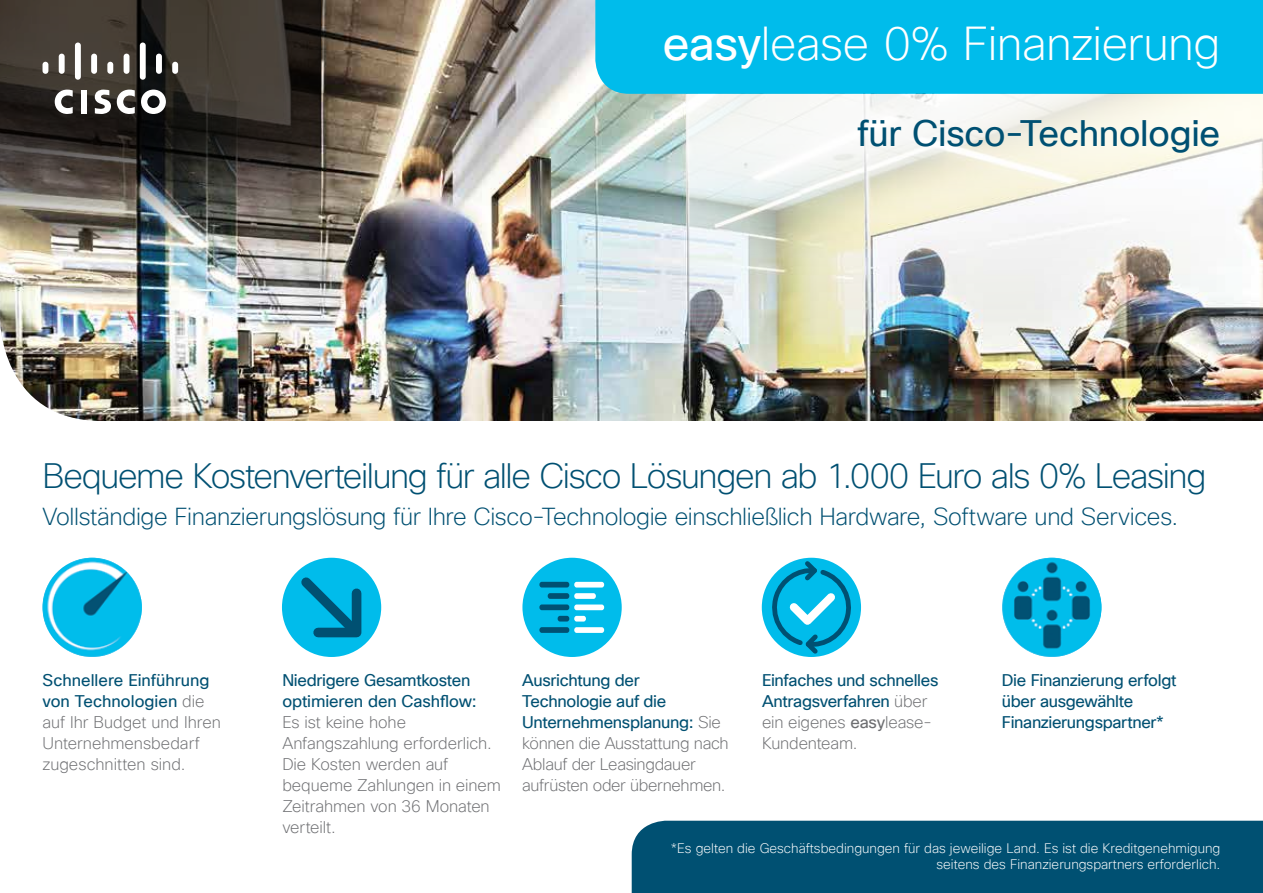
<style>
.page{position:relative;width:1263px;height:893px;background:#fff}
.page>*{position:absolute;margin:0;border:0;box-sizing:border-box;transform-origin:0 0}
.t1{font:200 46.5px "Cisco Sans TT";letter-spacing:-.01em;color:#fff}
.t2{font:36px "Cisco Sans TT";letter-spacing:-.005em;color:#005072}
.t3{font:200 34.5px "Cisco Sans TT";letter-spacing:-.04em;color:#005072}
.t4{font:200 24px "Cisco Sans TT";letter-spacing:-.015em;color:#005072}
.t5{font:200 16.5px/21px "Cisco Sans TT";letter-spacing:-.01em;color:#6d6e71}
.t6{font:16.5px/21px "Cisco Sans TT";letter-spacing:-.02em;color:#005072}
.t7{font:200 13.5px/16.2px "Cisco Sans TT";color:#fff;text-align:right}
.s1{font-weight:400}
.s2{font-weight:400;color:#005072}
.s3{font-weight:200;color:#6d6e71}
.s4{color:#6d6e71}
</style>
<div class="page">
<img style="left:0;top:0;width:1263px;height:421px">
<svg style="left:0;top:0;width:321px;height:252px;background:#4a453f"></svg>
<img style="left:687px;top:94px;width:576px;height:267px">
<div style="left:632px;top:821px;width:631px;height:72px;background:#005072"></div>
<div style="left:595px;top:0;width:668px;height:94px;background:#00bceb"></div>
<img style="left:1002px;top:558px;width:99px;height:99px;border-radius:50px">
<div style="left:522px;top:558px;width:100px;height:99px;background:#00bceb;border-radius:50%"></div>
<div style="left:282px;top:558px;width:99px;height:99px;background:#00bceb;border-radius:50%"></div>
<img style="left:43px;top:558px;width:99px;height:99px;border-radius:50px">
<div style="left:539px;top:582px;width:30px;height:5px;background:#005072;border-radius:3px"></div>
<div style="left:548px;top:593px;width:21px;height:6px;background:#005072;border-radius:3px"></div>
<div style="left:539px;top:604px;width:30px;height:6px;background:#005072;border-radius:3px"></div>
<div style="left:558px;top:616px;width:11px;height:5px;background:#005072;border-radius:3px"></div>
<div style="left:539px;top:627px;width:30px;height:6px;background:#005072;border-radius:3px"></div>
<div style="left:574px;top:582px;width:30px;height:5px;background:#fff;border-radius:3px"></div>
<div style="left:574px;top:593px;width:22px;height:6px;background:#fff;border-radius:3px"></div>
<div style="left:574px;top:604px;width:30px;height:6px;background:#fff;border-radius:3px"></div>
<div style="left:574px;top:616px;width:12px;height:6px;background:#fff;border-radius:3px"></div>
<div style="left:574px;top:627px;width:30px;height:6px;background:#fff;border-radius:3px"></div>
<svg style="left:292px;top:569px;width:76px;height:75px"></svg>
<svg style="left:764px;top:557px;width:95px;height:100px"></svg>
<div style="left:81px;top:90px;width:6px;height:24px;background:#fff"></div>
<svg style="left:117px;top:90px;width:18px;height:24px"></svg>
<svg style="left:55px;top:90px;width:18px;height:24px"></svg>
<svg style="left:141px;top:90px;width:25px;height:24px"></svg>
<svg style="left:95px;top:90px;width:16px;height:24px"></svg>
<div style="left:43px;top:62px;width:5px;height:12px;background:#fff;border-radius:3px"></div>
<div style="left:59px;top:54px;width:6px;height:20px;background:#fff;border-radius:3px"></div>
<div style="left:75px;top:43px;width:6px;height:37px;background:#fff;border-radius:3px"></div>
<div style="left:91px;top:54px;width:6px;height:20px;background:#fff;border-radius:3px"></div>
<div style="left:107px;top:62px;width:6px;height:12px;background:#fff;border-radius:3px"></div>
<div style="left:124px;top:54px;width:5px;height:20px;background:#fff;border-radius:3px"></div>
<div style="left:140px;top:43px;width:6px;height:37px;background:#fff;border-radius:3px"></div>
<div style="left:156px;top:54px;width:6px;height:20px;background:#fff;border-radius:3px"></div>
<div style="left:172px;top:62px;width:6px;height:12px;background:#fff;border-radius:3px"></div>
<h1 class="t1" style="left:663px;top:14px;width:559px"><span class="s1">easy</span>lease 0% Finanzierung</h1>
<h2 class="t2" style="left:857px;top:110px;width:365px">für Cisco-Technologie</h2>
<h3 class="t3" style="left:43px;top:454px;width:1165px">Bequeme Kostenverteilung für alle Cisco Lösungen ab 1.000 Euro als 0% Leasing</h3>
<h3 class="t4" style="left:43px;top:501px;width:1137px">Vollständige Finanzierungslösung für Ihre Cisco-Technologie einschließlich Hardware, Software und Services.</h3>
<p class="t5" style="left:43px;top:670px;width:180px"><span class="s2">Schnellere Einführung von Technologien</span> die auf Ihr Budget und Ihren<br>Unternehmensbedarf zugeschnitten sind.</p>
<p class="t6" style="left:282px;top:670px;width:196px">Niedrigere Gesamtkosten optimieren den Cashflow:</p>
<p class="t5" style="left:282px;top:712px;width:220px">Es ist keine hohe<br>Anfangszahlung erforderlich.<br>Die Kosten werden auf bequeme Zahlungen in einem<br>Zeitrahmen von 36 Monaten verteilt.</p>
<p class="t5" style="left:522px;top:670px;width:208px"><span class="s2">Ausrichtung der<br>Technologie auf die<br>Unternehmensplanung:</span> Sie können die Ausstattung nach<br>Ablauf der Leasingdauer aufrüsten oder übernehmen.</p>
<p class="t6" style="left:762px;top:670px;width:178px">Einfaches und schnelles<br>Antragsverfahren <span class="s3">über ein eigenes</span> <span class="s4">easy</span><span class="s3">lease-<br>Kundenteam.</span></p>
<p class="t6" style="left:1002px;top:670px;width:176px">Die Finanzierung erfolgt über ausgewählte<br>Finanzierungspartner*</p>
<p class="t7" style="left:671px;top:840px;width:551px">*Es gelten die Geschäftsbedingungen für das jeweilige Land. Es ist die Kreditgenehmigung seitens des Finanzierungspartners erforderlich.</p>
</div>
